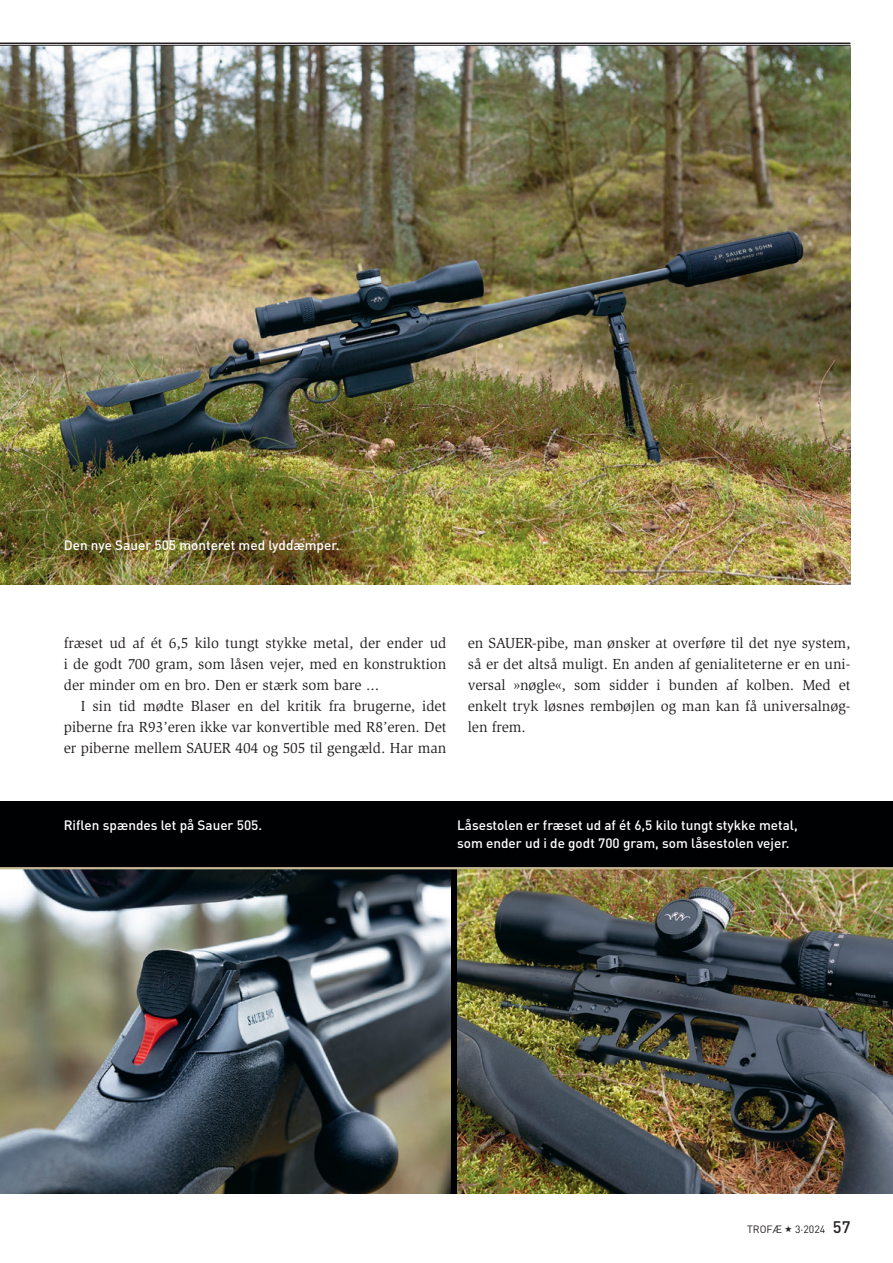
<style>
.page{position:relative;width:893px;height:1263px;background:#fff}
.page>*{position:absolute;margin:0;border:0;box-sizing:border-box;transform-origin:0 0}
.t1{font:15px/21px "Slimbach";color:#231f20;text-align:justify}
.t2{font:500 13.5px/18px "DINOT";color:#fff}
.t3{font:10.5px "DINOT";color:#231f20}
.s1{font-weight:500;font-size:16.5px}
</style>
<div class="page">
<div style="left:0;top:801px;width:893px;height:393px;background:#000103"></div>
<img style="left:0;top:46px;width:850px;height:539px">
<hr style="left:0;top:43px;width:850px;height:1px;background:#231f20">
<hr style="left:0;top:45px;width:850px;height:1px;background:#231f20">
<img style="left:0;top:869px;width:451px;height:325px">
<img style="left:457px;top:869px;width:436px;height:325px">
<hr style="left:0;top:867px;width:893px;height:2px;background:#c6b796">
<p class="t2" style="left:64px;top:536px;width:277px">Den nye Sauer 505 monteret med lyddæmper.</p>
<p class="t1" style="left:64px;top:632px;width:384px">fræset ud af ét 6,5 kilo tungt stykke metal, der ender ud i de godt 700 gram, som låsen vejer, med en konstruktion der minder om en bro. Den er stærk som bare ...</p>
<p class="t1" style="left:64px;top:695px;width:384px;text-indent:17px">I sin tid mødte Blaser en del kritik fra brugerne, idet piberne fra R93’eren ikke var konvertible med R8’eren. Det er piberne mellem SAUER 404 og 505 til gengæld. Har man</p>
<p class="t1" style="left:468px;top:632px;width:384px">en SAUER-pibe, man ønsker at overføre til det nye system, så er det altså muligt. En anden af genialiteterne er en uni&shy;versal »nøgle«, som sidder i bunden af kolben. Med et enkelt tryk løsnes rembøjlen og man kan få universalnøg&shy;len frem.</p>
<p class="t2" style="left:64px;top:816px;width:200px">Riflen spændes let på Sauer 505.</p>
<p class="t2" style="left:457px;top:816px;width:342px">Låsestolen er fræset ud af ét 6,5 kilo tungt stykke metal, som ender ud i de godt 700 gram, som låsestolen vejer.</p>
<p class="t3" style="left:747px;top:1222px;width:105px">TROFÆ ★ 3·2024 <span class="s1">57</span></p>
</div>
